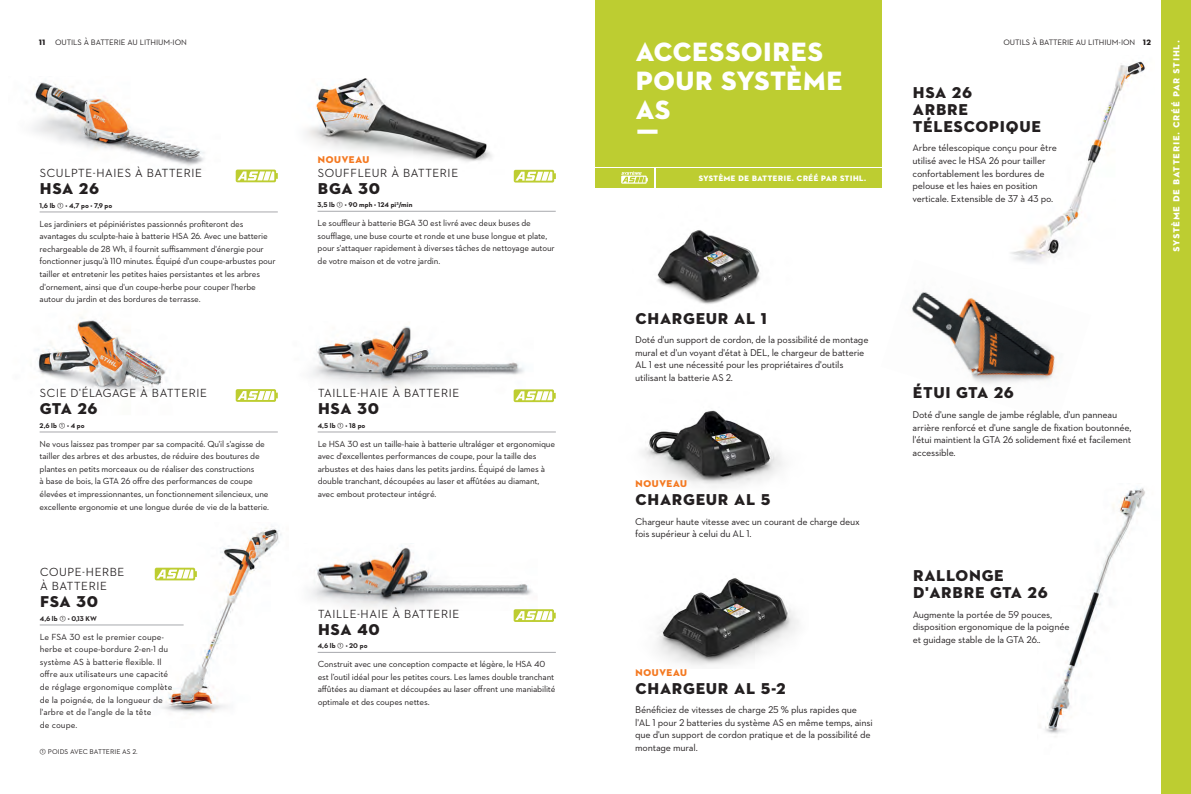
<style>
.page{position:relative;width:1191px;height:794px;background:#fff}
.page>*{position:absolute;margin:0;border:0;box-sizing:border-box;transform-origin:0 0}
.t1{font:27px/29px "STIHL Contraface Display Titling";letter-spacing:-.03em;color:#fff}
.t2{font:16px/17px "STIHL Contraface Display Titling";color:#231f20}
.t3{font:500 12px "STIHL Contraface Display";color:#231f20}
.Benefit{font:10px/12.6px "STIHL Contraface Text";letter-spacing:-.02em;color:#231f20}
.t4{font:10px "STIHL Contraface Display Titling";color:#f47921}
.Benefit-2{font:9px/12.6px "STIHL Contraface Text";letter-spacing:-.02em;color:#231f20}
.Product_Copy{font:9px/12.6px "STIHL Contraface Text";letter-spacing:-.02em;color:#231f20}
.Product_Copy-2{font:9px/12.6px "STIHL Contraface Text";color:#231f20}
.t5{font:9px "STIHL Contraface Display Titling";letter-spacing:.07em;color:#fff}
.Head_Balken_links{font:8px "STIHL Contraface Text";letter-spacing:-.01em;color:#231f20}
.t6{font:8px "STIHL Contraface Display Titling";color:#fff}
.t7{font:8px "STIHL Contraface Display Titling";color:#231f20}
.Product_TechData{font:700 7px "STIHL Contraface Text";color:#231f20}
.Table_Model{font:7px "STIHL Contraface Text";color:#231f20}
.s1{font-weight:400}
</style>
<div class="page">
<img style="left:657px;top:578px;width:142px;height:88px">
<img style="left:306px;top:79px;width:186px;height:83px">
<img style="left:33px;top:80px;width:172px;height:86px">
<img style="left:36px;top:317px;width:131px;height:75px">
<img style="left:148px;top:526px;width:133px;height:187px">
<svg style="left:155px;top:567px;width:42px;height:13px"></svg>
<svg style="left:236px;top:389px;width:42px;height:13px"></svg>
<svg style="left:547px;top:389px;width:9px;height:13px"></svg>
<svg style="left:236px;top:170px;width:42px;height:12px"></svg>
<svg style="left:514px;top:170px;width:42px;height:12px"></svg>
<svg style="left:513px;top:610px;width:43px;height:12px"></svg>
<img style="left:311px;top:545px;width:243px;height:65px">
<img style="left:311px;top:326px;width:236px;height:77px">
<div style="left:595px;top:0;width:287px;height:166px;background:#bdcd31"></div>
<div style="left:656px;top:168px;width:226px;height:20px;background:#bdcd31"></div>
<div style="left:595px;top:168px;width:59px;height:20px;background:#bdcd31"></div>
<svg style="left:621px;top:171px;width:27px;height:13px"></svg>
<img style="left:1011px;top:61px;width:134px;height:198px">
<img style="left:912px;top:259px;width:143px;height:125px">
<img style="left:1045px;top:487px;width:100px;height:247px">
<img style="left:642px;top:410px;width:141px;height:77px">
<img style="left:657px;top:230px;width:103px;height:74px">
<div style="left:1161px;top:0;width:30px;height:794px;background:#bdcd31"></div>
<hr style="left:40px;top:212px;width:238px;height:1px;background:#a8a9ad">
<hr style="left:40px;top:432px;width:238px;height:1px;background:#a8a9ad">
<hr style="left:40px;top:625px;width:144px;height:1px;background:#a8a9ad">
<hr style="left:317px;top:211px;width:239px;height:1px;background:#a8a9ad">
<hr style="left:318px;top:432px;width:238px;height:1px;background:#a8a9ad">
<hr style="left:318px;top:652px;width:238px;height:1px;background:#a8a9ad">
<p class="Head_Balken_links" style="left:1003px;top:37px;width:133px">OUTILS À BATTERIE AU LITHIUM-ION</p>
<p class="Head_Balken_links" style="left:55px;top:38px;width:133px">OUTILS À BATTERIE AU LITHIUM-ION</p>
<p class="t7" style="left:39px;top:37px;width:8px">11</p>
<p class="t7" style="left:1142px;top:37px;width:10px">12</p>
<p class="t1" style="left:635px;top:37px;width:209px">ACCESSOIRES<br>POUR SYSTÈME<br>AS</p>
<p class="t1" style="left:635px;top:124px;width:26px">ƒ</p>
<p class="t2" style="left:912px;top:84px;width:61px">HSA 26<br>ARBRE</p>
<p class="t2" style="left:912px;top:118px;width:130px">TÉLESCOPIQUE</p>
<p class="Benefit" style="left:912px;top:141px;width:146px">Arbre télescopique conçu pour être utilisé avec le HSA 26 pour tailler confortablement les bordures de</p>
<p class="Benefit" style="left:912px;top:179px;width:127px">pelouse et les haies en position</p>
<p class="Benefit" style="left:912px;top:192px;width:142px">verticale. Extensible de 37 à 43 po.</p>
<p class="t4" style="left:317px;top:153px;width:54px">NOUVEAU</p>
<p class="t3" style="left:317px;top:166px;width:142px">SOUFFLEUR À BATTERIE</p>
<p class="t2" style="left:317px;top:180px;width:64px">BGA 30</p>
<p class="Product_TechData" style="left:317px;top:200px;width:96px">3,5 lb <span class="s1">①</span> • 90 mph • 124 pi<sup>3</sup>/min</p>
<p class="Benefit-2" style="left:317px;top:216px;width:239px">Le souffleur à batterie BGA 30 est livré avec deux buses de soufflage, une buse courte et ronde et une buse longue et plate, pour s'attaquer rapidement à diverses tâches de nettoyage autour de votre maison et de votre jardin.</p>
<p class="t3" style="left:40px;top:167px;width:164px">SCULPTE-HAIES À BATTERIE</p>
<p class="t2" style="left:40px;top:180px;width:61px">HSA 26</p>
<p class="Product_TechData" style="left:40px;top:201px;width:74px">1,6 lb <span class="s1">①</span> • 4,7 po • 7,9 po</p>
<p class="Benefit-2" style="left:40px;top:217px;width:237px">Les jardiniers et pépiniéristes passionnés profiteront des avantages du sculpte-haie à batterie HSA 26. Avec une batterie rechargeable de 28 Wh, il fournit suffisamment d'énergie pour fonctionner jusqu'à 110 minutes. Équipé d'un coupe-arbustes pour tailler et entretenir les petites haies persistantes et les arbres d'ornement, ainsi que d'un coupe-herbe pour couper l'herbe autour du jardin et des bordures de terrasse.</p>
<p class="t6" style="left:698px;top:173px;width:170px">SYSTÈME DE BATTERIE. CRÉÉ PAR STIHL.</p>
<p class="t3" style="left:40px;top:387px;width:169px">SCIE D'ÉLAGAGE À BATTERIE</p>
<p class="t2" style="left:40px;top:400px;width:60px">GTA 26</p>
<p class="Product_TechData" style="left:40px;top:421px;width:47px">2,6 lb <span class="s1">①</span> • 4 po</p>
<p class="Benefit-2" style="left:40px;top:437px;width:231px">Ne vous laissez pas tromper par sa compacité. Qu'il s'agisse de tailler des arbres et des arbustes, de réduire des boutures de plantes en petits morceaux ou de réaliser des constructions<br>à base de bois, la GTA 26 offre des performances de coupe élevées et impressionnantes, un fonctionnement silencieux, une excellente ergonomie et une longue durée de vie de la batterie.</p>
<p class="t3" style="left:40px;top:565px;width:87px">COUPE-HERBE</p>
<p class="t3" style="left:40px;top:580px;width:69px">À BATTERIE</p>
<p class="t2" style="left:40px;top:593px;width:60px">FSA 30</p>
<p class="Product_TechData" style="left:40px;top:614px;width:59px">4,6 lb <span class="s1">①</span> • 0,13 KW</p>
<p class="Product_Copy-2" style="left:40px;top:630px;width:130px">Le FSA 30 est le premier coupe&shy;herbe et coupe-bordure 2-en-1 du système AS à batterie flexible. Il</p>
<p class="Product_Copy-2" style="left:40px;top:668px;width:130px">offre aux utilisateurs une capacité</p>
<p class="Product_Copy-2" style="left:40px;top:680px;width:134px">de réglage ergonomique complète de la poignée, de la longueur de l'arbre et de l'angle de la tête</p>
<p class="Product_Copy" style="left:40px;top:718px;width:39px">de coupe.</p>
<p class="Table_Model" style="left:40px;top:747px;width:100px">① POIDS AVEC BATTERIE AS 2.</p>
<p class="t3" style="left:318px;top:387px;width:143px">TAILLE-HAIE À BATTERIE</p>
<p class="t2" style="left:318px;top:400px;width:63px">HSA 30</p>
<p class="Product_TechData" style="left:318px;top:421px;width:49px">4,5 lb <span class="s1">①</span> • 18 po</p>
<p class="Product_Copy" style="left:318px;top:437px;width:239px">Le HSA 30 est un taille-haie à batterie ultraléger et ergonomique avec d'excellentes performances de coupe, pour la taille des arbustes et des haies dans les petits jardins. Équipé de lames à double tranchant, découpées au laser et affûtées au diamant, avec embout protecteur intégré.</p>
<p class="t3" style="left:318px;top:607px;width:143px">TAILLE-HAIE À BATTERIE</p>
<p class="t2" style="left:318px;top:621px;width:64px">HSA 40</p>
<p class="Product_TechData" style="left:318px;top:641px;width:51px">4,6 lb <span class="s1">①</span> • 20 po</p>
<p class="Product_Copy" style="left:318px;top:657px;width:239px">Construit avec une conception compacte et légère, le HSA 40 est l’outil idéal pour les petites cours. Les lames double tranchant affûtées au diamant et découpées au laser offrent une maniabilité optimale et des coupes nettes.</p>
<p class="t2" style="left:635px;top:310px;width:133px">CHARGEUR AL 1</p>
<p class="Benefit" style="left:635px;top:333px;width:235px">Doté d'un support de cordon, de la possibilité de montage mural et d'un voyant d'état à DEL, le chargeur de batterie AL 1 est une nécessité pour les propriétaires d'outils utilisant la batterie AS 2.</p>
<p class="t4" style="left:635px;top:477px;width:54px">NOUVEAU</p>
<p class="t2" style="left:635px;top:491px;width:137px">CHARGEUR AL 5</p>
<p class="Benefit" style="left:635px;top:515px;width:226px">Chargeur haute vitesse avec un courant de charge deux fois supérieur à celui du AL 1.</p>
<p class="t4" style="left:635px;top:666px;width:54px">NOUVEAU</p>
<p class="t2" style="left:635px;top:679px;width:152px">CHARGEUR AL 5-2</p>
<p class="Benefit" style="left:635px;top:703px;width:239px">Bénéficiez de vitesses de charge 25 % plus rapides que l'AL 1 pour 2 batteries du système AS en même temps, ainsi que d'un support de cordon pratique et de la possibilité de montage mural.</p>
<p class="t2" style="left:912px;top:384px;width:103px">ÉTUI GTA 26</p>
<p class="Benefit" style="left:912px;top:408px;width:220px">Doté d'une sangle de jambe réglable, d'un panneau arrière renforcé et d'une sangle de fixation boutonnée, l'étui maintient la GTA 26 solidement fixé et facilement accessible.</p>
<p class="t2" style="left:912px;top:567px;width:137px">RALLONGE<br>D'ARBRE GTA 26</p>
<p class="Benefit" style="left:912px;top:607px;width:158px">Augmente la portée de 59 pouces, disposition ergonomique de la poignée et guidage stable de la GTA 26..</p>
<p class="t5" style="left:1171px;top:252px;width:213px;rotate:-90deg">SYSTÈME DE BATTERIE. CRÉÉ PAR STIHL.</p>
</div>
